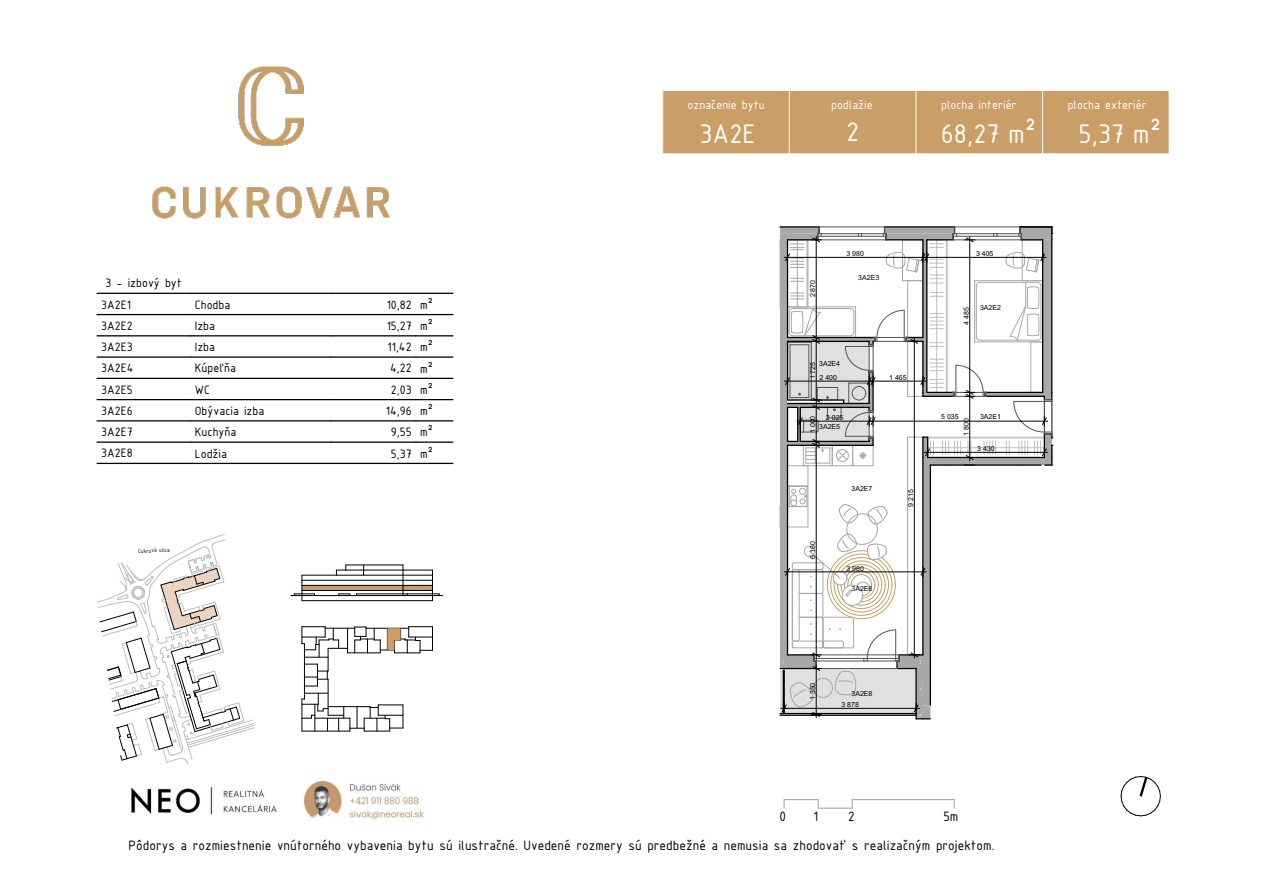
<style>
.page{position:relative;width:1263px;height:893px;background:#fff}
.page>*{position:absolute;margin:0;border:0;box-sizing:border-box;transform-origin:0 0}
.t1{font:29.1px "ISOCPEUR";color:#fff}
.t2{font:28.95px "ISOCPEUR";color:#fff}
.t3{font:14.7px "ISOCPEUR";color:#000}
.t4{font:13.2px/21.3px "ISOCPEUR";color:#000}
.t5{font:13.2px "ISOCPEUR";color:#fff}
.t6{font:7.05px "Arial";color:#000}
.t7{font:6px "ISOCPEUR";color:#000}
</style>
<div class="page">
<img style="left:131px;top:779px;width:293px;height:41px">
<div style="left:302px;top:585px;width:130px;height:5px;background:#ca9e67"></div>
<hr style="left:291px;top:595px;width:152px;height:1px;background:#000">
<hr style="left:302px;top:590px;width:130px;height:1px;background:#000">
<hr style="left:407px;top:594px;width:32px;height:1px;background:#000">
<hr style="left:302px;top:585px;width:130px;height:1px;background:#000">
<hr style="left:302px;top:580px;width:130px;height:1px;background:#000">
<hr style="left:302px;top:575px;width:130px;height:1px;background:#000">
<hr style="left:346px;top:570px;width:86px;height:1px;background:#000">
<hr style="left:346px;top:565px;width:57px;height:1px;background:#000">
<hr style="left:403px;top:565px;width:1px;height:31px;background:#000">
<hr style="left:356px;top:594px;width:51px;height:1px;background:#000">
<svg style="left:338px;top:594px;width:12px;height:2px"></svg>
<svg style="left:336px;top:565px;width:10px;height:10px"></svg>
<hr style="left:302px;top:731px;width:48px;height:1px;background:#000">
<hr style="left:315px;top:718px;width:35px;height:1px;background:#000">
<hr style="left:304px;top:644px;width:1px;height:55px;background:#000">
<hr style="left:328px;top:706px;width:42px;height:1px;background:#000">
<hr style="left:328px;top:679px;width:1px;height:36px;background:#000">
<hr style="left:348px;top:653px;width:32px;height:1px;background:#000">
<svg style="left:302px;top:693px;width:42px;height:38px"></svg>
<hr style="left:325px;top:628px;width:30px;height:1px;background:#000">
<svg style="left:302px;top:626px;width:46px;height:61px"></svg>
<svg style="left:350px;top:705px;width:54px;height:27px"></svg>
<hr style="left:302px;top:600px;width:130px;height:1px;background:#000">
<svg style="left:294px;top:575px;width:21px;height:26px"></svg>
<svg style="left:432px;top:570px;width:1px;height:31px"></svg>
<img style="left:152px;top:66px;width:238px;height:153px">
<div style="left:663px;top:91px;width:506px;height:63px;background:#ca9e67"></div>
<hr style="left:1042px;top:91px;width:1px;height:63px;background:#fff">
<hr style="left:916px;top:91px;width:1px;height:63px;background:#fff">
<hr style="left:789px;top:91px;width:1px;height:63px;background:#fff">
<svg style="left:1120px;top:776px;width:41px;height:41px"></svg>
<svg style="left:97px;top:534px;width:158px;height:231px"></svg>
<hr style="left:97px;top:463px;width:94px;height:1px;background:#000">
<hr style="left:191px;top:463px;width:140px;height:1px;background:#000">
<hr style="left:331px;top:463px;width:85px;height:1px;background:#000">
<hr style="left:416px;top:463px;width:37px;height:1px;background:#000">
<hr style="left:97px;top:441px;width:94px;height:2px;background:#000">
<hr style="left:191px;top:441px;width:140px;height:2px;background:#000">
<hr style="left:331px;top:441px;width:85px;height:2px;background:#000">
<hr style="left:416px;top:441px;width:37px;height:2px;background:#000">
<hr style="left:97px;top:420px;width:94px;height:1px;background:#000">
<hr style="left:191px;top:420px;width:140px;height:1px;background:#000">
<hr style="left:331px;top:420px;width:85px;height:1px;background:#000">
<hr style="left:416px;top:420px;width:37px;height:1px;background:#000">
<hr style="left:97px;top:399px;width:94px;height:1px;background:#000">
<hr style="left:191px;top:399px;width:140px;height:1px;background:#000">
<hr style="left:331px;top:399px;width:85px;height:1px;background:#000">
<hr style="left:416px;top:399px;width:37px;height:1px;background:#000">
<hr style="left:97px;top:378px;width:94px;height:1px;background:#000">
<hr style="left:191px;top:378px;width:140px;height:1px;background:#000">
<hr style="left:331px;top:378px;width:85px;height:1px;background:#000">
<hr style="left:416px;top:378px;width:37px;height:1px;background:#000">
<hr style="left:97px;top:356px;width:94px;height:2px;background:#000">
<hr style="left:191px;top:356px;width:140px;height:2px;background:#000">
<hr style="left:331px;top:356px;width:85px;height:2px;background:#000">
<hr style="left:416px;top:356px;width:37px;height:2px;background:#000">
<hr style="left:97px;top:335px;width:94px;height:1px;background:#000">
<hr style="left:191px;top:335px;width:140px;height:1px;background:#000">
<hr style="left:331px;top:335px;width:85px;height:1px;background:#000">
<hr style="left:416px;top:335px;width:37px;height:1px;background:#000">
<hr style="left:97px;top:314px;width:94px;height:1px;background:#000">
<hr style="left:191px;top:314px;width:140px;height:1px;background:#000">
<hr style="left:331px;top:314px;width:85px;height:1px;background:#000">
<hr style="left:416px;top:314px;width:37px;height:1px;background:#000">
<hr style="left:97px;top:293px;width:94px;height:1px;background:#000">
<hr style="left:191px;top:293px;width:140px;height:1px;background:#000">
<hr style="left:331px;top:293px;width:85px;height:1px;background:#000">
<hr style="left:416px;top:293px;width:37px;height:1px;background:#000">
<hr style="left:784px;top:799px;width:34px;height:1px;background:#9e9e9e">
<hr style="left:818px;top:808px;width:34px;height:1px;background:#9e9e9e">
<hr style="left:852px;top:799px;width:102px;height:1px;background:#9e9e9e">
<hr style="left:884px;top:226px;width:70px;height:2px;background:#000">
<hr style="left:780px;top:226px;width:39px;height:2px;background:#000">
<hr style="left:1020px;top:226px;width:32px;height:2px;background:#000">
<svg style="left:780px;top:227px;width:273px;height:492px"></svg>
<svg style="left:354px;top:626px;width:79px;height:28px"></svg>
<p class="t5" style="left:687px;top:96px;width:79px">označenie bytu</p>
<p class="t5" style="left:831px;top:96px;width:43px">podlažie</p>
<p class="t5" style="left:941px;top:96px;width:77px">plocha interiér</p>
<p class="t5" style="left:1068px;top:96px;width:81px">plocha exteriér</p>
<h2 class="t2" style="left:846px;top:113px;width:15px">2</h2>
<h1 class="t1" style="left:699px;top:115px;width:58px">3A2E</h1>
<h1 class="t1" style="left:941px;top:115px;width:97px">68,27 m²</h1>
<h1 class="t1" style="left:1078px;top:115px;width:84px">5,37 m²</h1>
<p class="t4" style="left:101px;top:272px;width:82px;text-indent:4px">3 - izbový byt<br>3A2E1<br>3A2E2<br>3A2E3<br>3A2E4<br>3A2E5<br>3A2E6<br>3A2E7<br>3A2E8</p>
<p class="t4" style="left:195px;top:293px;width:71px">Chodba<br>Izba<br>Izba<br>Kúpeľňa<br>WC<br>Obývacia izba<br>Kuchyňa<br>Lodžia</p>
<p class="t4" style="left:386px;top:293px;width:27px;text-align:center">10,82<br>15,27<br>11,42<br>4,22<br>2,03<br>14,96<br>9,55<br>5,37</p>
<p class="t4" style="left:420px;top:293px;width:14px;text-align:justify">m² m² m² m² m² m² m² m²</p>
<p class="t7" style="left:138px;top:547px;width:33px;rotate:-1deg">Cukrová ulica</p>
<p class="t6" style="left:808px;top:297px;width:19px;rotate:-90deg">2 870</p>
<p class="t6" style="left:846px;top:249px;width:19px">3 980</p>
<p class="t6" style="left:976px;top:249px;width:19px">3 405</p>
<p class="t6" style="left:858px;top:272px;width:23px">3A2E3</p>
<p class="t6" style="left:961px;top:325px;width:19px;rotate:-90deg">4 485</p>
<p class="t6" style="left:980px;top:303px;width:23px">3A2E2</p>
<p class="t6" style="left:819px;top:358px;width:23px">3A2E4</p>
<p class="t6" style="left:808px;top:379px;width:19px;rotate:-90deg">1 725</p>
<p class="t6" style="left:808px;top:433px;width:19px;rotate:-90deg">1 000</p>
<p class="t6" style="left:819px;top:373px;width:19px">2 400</p>
<p class="t6" style="left:889px;top:373px;width:19px">1 465</p>
<p class="t6" style="left:826px;top:413px;width:19px">2 025</p>
<p class="t6" style="left:941px;top:412px;width:19px">5 035</p>
<p class="t6" style="left:961px;top:436px;width:19px;rotate:-90deg">1 800</p>
<p class="t6" style="left:819px;top:421px;width:23px">3A2E5</p>
<p class="t6" style="left:980px;top:411px;width:23px">3A2E1</p>
<p class="t6" style="left:977px;top:444px;width:19px">3 430</p>
<p class="t6" style="left:851px;top:484px;width:23px">3A2E7</p>
<p class="t6" style="left:906px;top:507px;width:19px;rotate:-90deg">9 215</p>
<p class="t6" style="left:808px;top:559px;width:19px;rotate:-90deg">6 160</p>
<p class="t6" style="left:846px;top:563px;width:19px">3 980</p>
<p class="t6" style="left:851px;top:583px;width:23px">3A2E6</p>
<p class="t6" style="left:808px;top:700px;width:19px;rotate:-90deg">1 350</p>
<p class="t6" style="left:851px;top:688px;width:23px">3A2E8</p>
<p class="t6" style="left:841px;top:700px;width:19px">3 878</p>
<p class="t3" style="left:779px;top:806px;width:8px">0</p>
<p class="t3" style="left:813px;top:806px;width:6px">1</p>
<p class="t3" style="left:848px;top:806px;width:8px">2</p>
<p class="t3" style="left:943px;top:806px;width:17px">5m</p>
<p class="t3" style="left:129px;top:836px;width:867px">Pôdorys a rozmiestnenie vnútorného vybavenia bytu sú ilustračné. Uvedené rozmery sú predbežné a nemusia sa zhodovať s realizačným projektom.</p>
</div>
